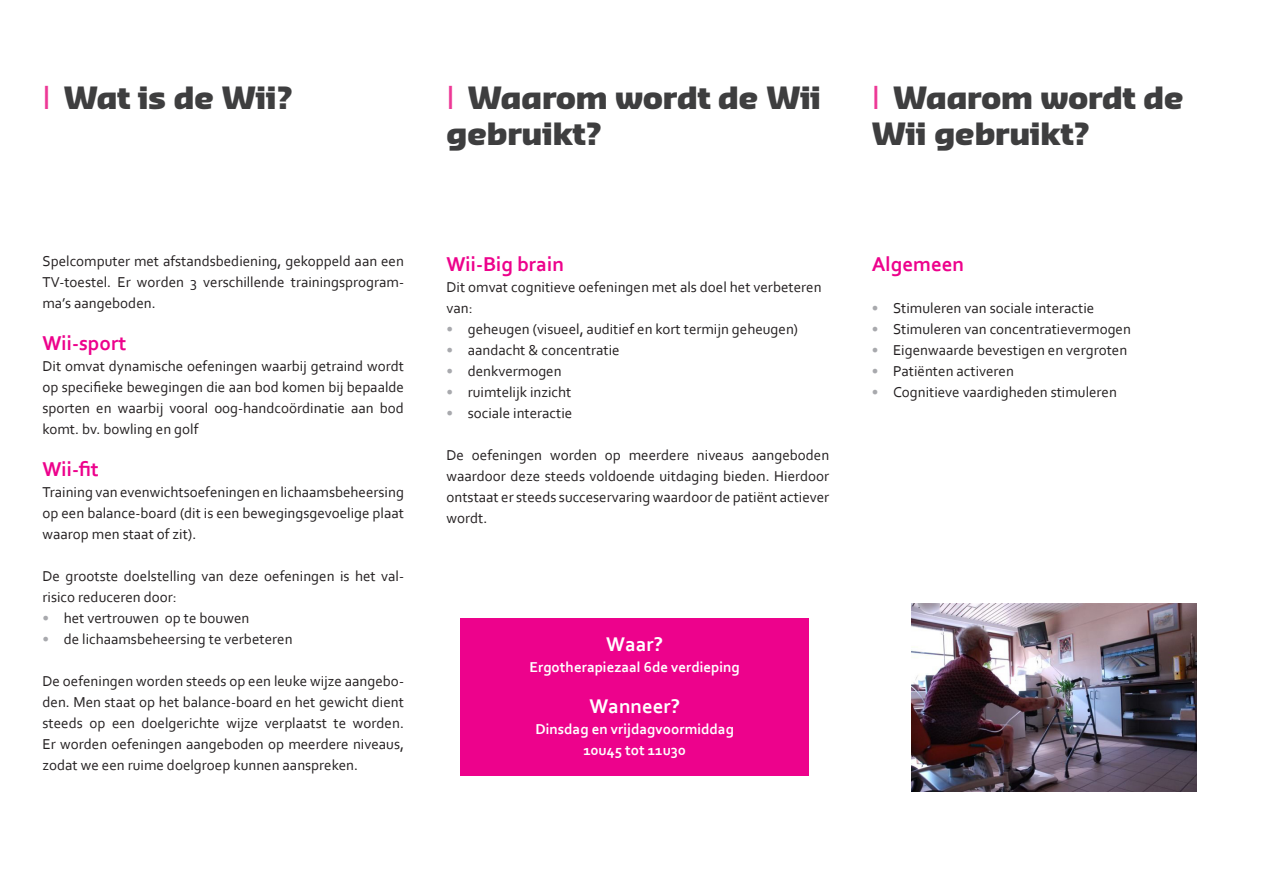
<style>
.page{position:relative;width:1263px;height:893px;background:#fff}
.page>*{position:absolute;margin:0;border:0;box-sizing:border-box;transform-origin:0 0}
.t1{font:900 30px/36px "Sansa Pro";color:#3e3e3f}
.BR_A4_TUSSENTITEL{font:700 21px "Corbel";color:#ed028c}
.BR_A4_BODY_10pt_bull{font:700 21px "Corbel";color:#ed028c}
.BR_A4_BODY_kader{font:700 20.85px "Corbel";color:#fff}
.BR_A4_TUSSENTITEL_ka{font:700 20.85px "Corbel";color:#fff}
.BR_A4_BODY_10pt_bull-2{font:15px/21px "Corbel";color:#231f20;text-align:justify}
.BR_A4_BODY_10pt{font:15px/21px "Corbel";color:#231f20}
.BR_A4_BODY_kader-2{font:700 15px/20.9px "Corbel";color:#fff;text-align:center}
.s1{font-family:"Corbel";font-weight:400;font-size:35.25px;color:#ed3896}
.s2{color:#a8a9ad}
</style>
<div class="page">
<div style="left:460px;top:619px;width:349px;height:157px;background:#ed028c"></div>
<img style="left:911px;top:603px;width:285px;height:188px">
<p class="t1" style="left:43px;top:79px;width:251px"><span class="s1">I</span> Wat is de Wii?</p>
<p class="t1" style="left:446px;top:79px;width:376px"><span class="s1">I</span> Waarom wordt de Wii gebruikt?</p>
<p class="t1" style="left:872px;top:79px;width:313px"><span class="s1">I</span> Waarom wordt de<br>Wii gebruikt?</p>
<p class="BR_A4_BODY_10pt_bull-2" style="left:43px;top:250px;width:363px">Spelcomputer met afstandsbediening, gekoppeld aan een TV-toestel. Er worden 3 verschillende trainingsprogram&shy;ma’s aangeboden.</p>
<p class="BR_A4_BODY_10pt_bull" style="left:43px;top:330px;width:85px">Wii-sport</p>
<p class="BR_A4_BODY_10pt_bull-2" style="left:43px;top:355px;width:363px">Dit omvat dynamische oefeningen waarbij getraind wordt op specifieke bewegingen die aan bod komen bij bepaalde sporten en waarbij vooral oog-handcoördinatie aan bod komt. bv. bowling en golf</p>
<p class="BR_A4_BODY_10pt_bull" style="left:43px;top:456px;width:58px">Wii-fit</p>
<p class="BR_A4_BODY_10pt_bull-2" style="left:43px;top:481px;width:363px">Training van evenwichtsoefeningen en lichaamsbeheersing op een balance-board (dit is een bewegingsgevoelige plaat waarop men staat of zit).</p>
<p class="BR_A4_BODY_10pt_bull-2" style="left:43px;top:565px;width:363px">De grootste doelstelling van deze oefeningen is het val&shy;risico reduceren door:</p>
<p class="BR_A4_BODY_10pt_bull-2" style="left:43px;top:607px;width:208px"><span class="s2">•</span> het vertrouwen op te bouwen</p>
<p class="BR_A4_BODY_10pt_bull-2" style="left:43px;top:628px;width:252px"><span class="s2">•</span> de lichaamsbeheersing te verbeteren</p>
<p class="BR_A4_BODY_10pt_bull-2" style="left:43px;top:670px;width:363px">De oefeningen worden steeds op een leuke wijze aangebo&shy;den. Men staat op het balance-board en het gewicht dient steeds op een doelgerichte wijze verplaatst te worden.<br>Er worden oefeningen aangeboden op meerdere niveaus, zodat we een ruime doelgroep kunnen aanspreken.</p>
<p class="BR_A4_TUSSENTITEL" style="left:446px;top:251px;width:119px">Wii-Big brain</p>
<p class="BR_A4_BODY_10pt" style="left:446px;top:276px;width:377px">Dit omvat cognitieve oefeningen met als doel het verbeteren van:</p>
<p class="BR_A4_BODY_10pt_bull-2" style="left:446px;top:318px;width:353px"><span class="s2">•</span> geheugen (visueel, auditief en kort termijn geheugen)</p>
<p class="BR_A4_BODY_10pt_bull-2" style="left:446px;top:339px;width:175px"><span class="s2">•</span> aandacht &amp; concentratie</p>
<p class="BR_A4_BODY_10pt_bull-2" style="left:446px;top:360px;width:117px"><span class="s2">•</span> denkvermogen</p>
<p class="BR_A4_BODY_10pt_bull-2" style="left:446px;top:381px;width:126px"><span class="s2">•</span> ruimtelijk inzicht</p>
<p class="BR_A4_BODY_10pt_bull-2" style="left:446px;top:402px;width:127px"><span class="s2">•</span> sociale interactie</p>
<p class="BR_A4_BODY_10pt" style="left:446px;top:444px;width:384px;text-align:justify">De oefeningen worden op meerdere niveaus aangeboden waardoor deze steeds voldoende uitdaging bieden. Hierdoor ontstaat er steeds succeservaring waardoor de patiënt actiever wordt.</p>
<p class="BR_A4_TUSSENTITEL" style="left:872px;top:251px;width:94px">Algemeen</p>
<p class="BR_A4_BODY_10pt_bull-2" style="left:872px;top:297px;width:224px"><span class="s2">•</span> Stimuleren van sociale interactie</p>
<p class="BR_A4_BODY_10pt_bull-2" style="left:872px;top:318px;width:261px"><span class="s2">•</span> Stimuleren van concentratievermogen</p>
<p class="BR_A4_BODY_10pt_bull-2" style="left:872px;top:339px;width:257px"><span class="s2">•</span> Eigenwaarde bevestigen en vergroten</p>
<p class="BR_A4_BODY_10pt_bull-2" style="left:872px;top:360px;width:144px"><span class="s2">•</span> Patiënten activeren</p>
<p class="BR_A4_BODY_10pt_bull-2" style="left:872px;top:381px;width:247px"><span class="s2">•</span> Cognitieve vaardigheden stimuleren</p>
<p class="BR_A4_TUSSENTITEL_ka" style="left:606px;top:631px;width:58px">Waar?</p>
<p class="BR_A4_BODY_kader-2" style="left:530px;top:656px;width:212px">Ergotherapiezaal 6de verdieping</p>
<p class="BR_A4_BODY_kader" style="left:589px;top:693px;width:92px">Wanneer?</p>
<p class="BR_A4_BODY_kader-2" style="left:535px;top:718px;width:200px">Dinsdag en vrijdagvoormiddag<br>10u45 tot 11u30</p>
</div>
